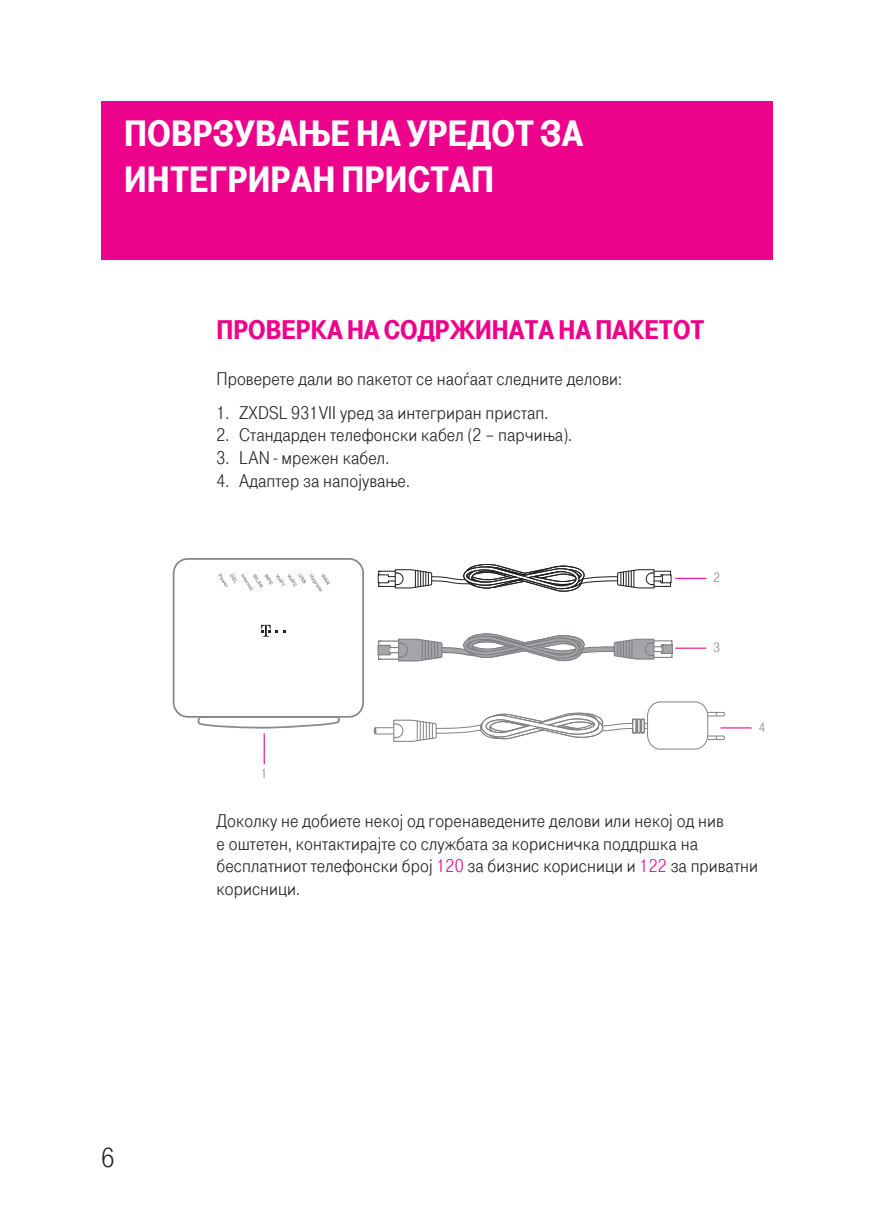
<style>
.page{position:relative;width:874px;height:1225px;background:#fff}
.page>*{position:absolute;margin:0;border:0;box-sizing:border-box;transform-origin:0 0}
.t1{font:38px/45.4px "Tele Grotesk Ultr";letter-spacing:.005em;color:#fff}
.t2{font:28.4px "Tele Grotesk Norm";color:#231f20}
.t3{font:28px "Tele Grotesk Ultr";color:#ed028c}
.t4{font:19px/22.6px "Tele Grotesk Norm";letter-spacing:.005em;color:#231f20}
.t5{font:14px "Tele Grotesk Norm";color:#808285}
.s1{color:#ed028c}
</style>
<div class="page">
<div style="left:101px;top:101px;width:671px;height:159px;background:#ed028c"></div>
<hr style="left:263px;top:733px;width:1px;height:31px;background:#ed028c">
<hr style="left:675px;top:578px;width:30px;height:1px;background:#ed028c">
<hr style="left:675px;top:647px;width:30px;height:2px;background:#ed028c">
<hr style="left:720px;top:727px;width:31px;height:1px;background:#ed028c">
<svg style="left:377px;top:564px;width:294px;height:28px"></svg>
<svg style="left:377px;top:633px;width:296px;height:29px"></svg>
<svg style="left:701px;top:705px;width:23px;height:42px"></svg>
<div style="left:647px;top:702px;width:60px;height:47px;background:#fff;border-radius:13px"></div>
<div style="left:647px;top:701px;width:60px;height:48px;border:1px solid #808285;border-radius:13px"></div>
<svg style="left:374px;top:712px;width:276px;height:30px"></svg>
<div style="left:173px;top:558px;width:191px;height:159px;border:2px solid #87898c;border-radius:14px"></div>
<svg style="left:218px;top:573px;width:112px;height:18px"></svg>
<svg style="left:194px;top:717px;width:147px;height:12px"></svg>
<svg style="left:261px;top:625px;width:24px;height:12px"></svg>
<h1 class="t1" style="left:124px;top:111px;width:460px">ПОВРЗУВАЊЕ НА УРЕДОТ ЗА<br>ИНТЕГРИРАН ПРИСТАП</h1>
<h3 class="t3" style="left:216px;top:314px;width:489px">ПРОВЕРКА НА СОДРЖИНАТА НА ПАКЕТОТ</h3>
<p class="t4" style="left:216px;top:367px;width:406px">Проверете дали во пакетот се наоѓаат следните делови:</p>
<p class="t4" style="left:216px;top:401px;width:333px">1. ZXDSL 931VII уред за интегриран пристап.</p>
<p class="t4" style="left:216px;top:424px;width:357px">2. Стандарден телефонски кабел (2 – парчиња).</p>
<p class="t4" style="left:216px;top:446px;width:174px">3. LAN - мрежен кабел.</p>
<p class="t4" style="left:216px;top:469px;width:195px">4. Адаптер за напојување.</p>
<p class="t5" style="left:713px;top:569px;width:8px">2</p>
<p class="t5" style="left:713px;top:639px;width:8px">3</p>
<p class="t5" style="left:261px;top:765px;width:8px">1</p>
<p class="t5" style="left:758px;top:719px;width:8px">4</p>
<p class="t4" style="left:216px;top:809px;width:542px">Доколку не добиете некој од горенаведените делови или некој од нив<br>е оштетен, контактирајте со службата за корисничка поддршка на бесплатниот телефонски број <span class="s1">120</span> за бизнис корисници и <span class="s1">122</span> за приватни корисници.</p>
<h2 class="t2" style="left:101px;top:1142px;width:15px">6</h2>
</div>
